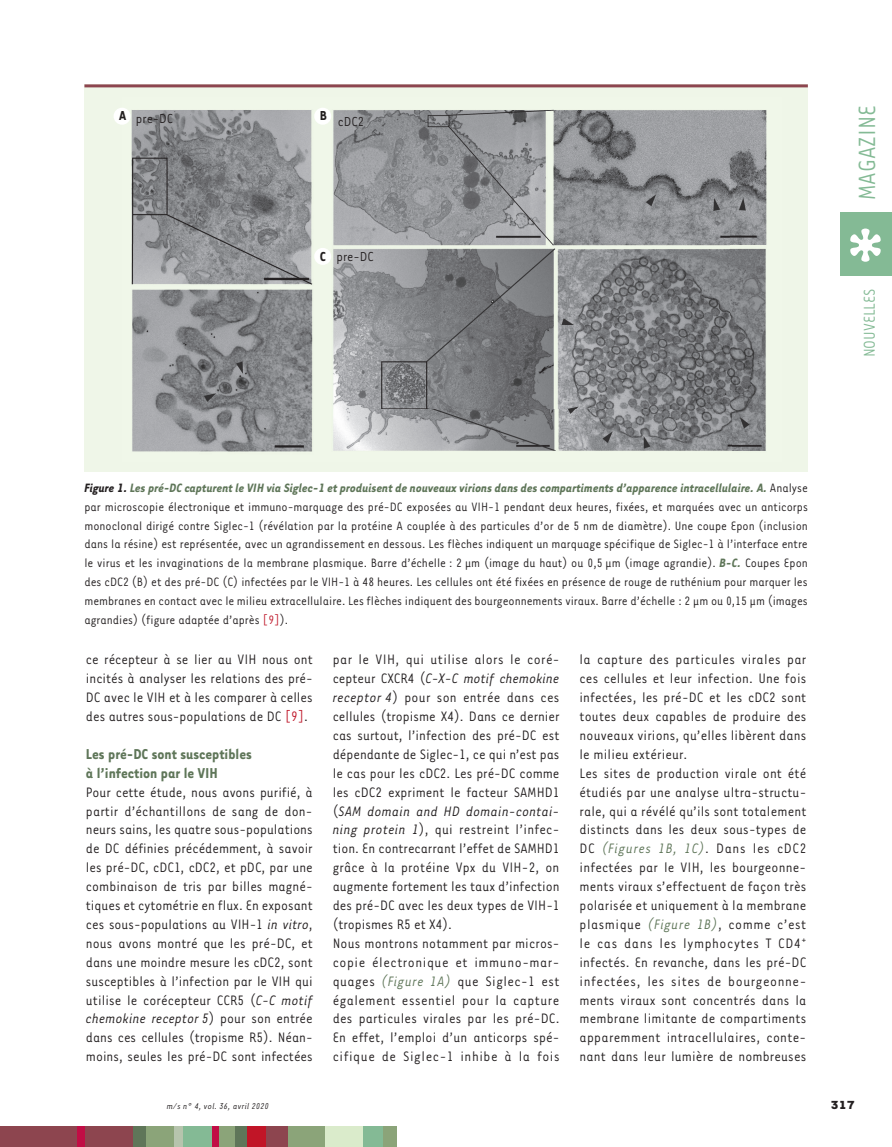
<style>
.page{position:relative;width:892px;height:1147px;background:#fff}
.page>*{position:absolute;margin:0;border:0;box-sizing:border-box;transform-origin:0 0}
.t1{font:27px "Tarzana Narrow";color:#84ba95}
.t2{font:18px "Tarzana Narrow";color:#84ba95}
.t3{font:700 16.5px/18.9px "Tarzana Narrow";color:#5f7659}
.t4{font:15.75px/18.9px "Tarzana Narrow";letter-spacing:.01em;color:#231f20}
.t5{font:15px "Tarzana Narrow";color:#231f20}
.t6{font:700 15px "Tarzana Narrow";color:#231f20}
.t7{font:13.95px/18.9px "Tarzana Narrow";color:#231f20;text-align:justify}
.t8{font:700 13.5px "Tarzana Wide";color:#231f20}
.t9{font:italic 9.75px "Tarzana Narrow";letter-spacing:.025em;color:#231f20}
.s1{font-weight:700;font-style:italic}
.s2{font-weight:700;font-style:italic;color:#5f7659}
.s3{color:#bf182a}
.s4{font-style:italic}
.s5{font-style:italic;color:#5f7659}
</style>
<div class="page">
<div style="left:0;top:1126px;width:133px;height:21px;background:#8d454f"></div>
<div style="left:234px;top:1126px;width:13px;height:21px;background:#5f7659"></div>
<div style="left:77px;top:1126px;width:8px;height:21px;background:#c10d45"></div>
<div style="left:133px;top:1126px;width:21px;height:21px;background:#5f7659"></div>
<div style="left:146px;top:1126px;width:30px;height:21px;background:#8ba479"></div>
<div style="left:174px;top:1126px;width:9px;height:21px;background:#b6c4ad"></div>
<div style="left:183px;top:1126px;width:29px;height:21px;background:#84ba95"></div>
<div style="left:216px;top:1126px;width:19px;height:21px;background:#8ba479"></div>
<div style="left:212px;top:1126px;width:6px;height:21px;background:#c10d45"></div>
<div style="left:247px;top:1126px;width:27px;height:21px;background:#c11527"></div>
<div style="left:286px;top:1126px;width:39px;height:21px;background:#8ba479"></div>
<div style="left:266px;top:1126px;width:21px;height:21px;background:#8d454f"></div>
<div style="left:325px;top:1126px;width:39px;height:21px;background:#daebcb"></div>
<div style="left:363px;top:1126px;width:21px;height:21px;background:#84ba95"></div>
<div style="left:383px;top:1126px;width:13px;height:21px;background:#8ba479"></div>
<div style="left:839px;top:212px;width:52px;height:64px;background:#84ba95"></div>
<svg style="left:850px;top:228px;width:30px;height:34px"></svg>
<div style="left:84px;top:84px;width:723px;height:388px;background:#eff6e8"></div>
<img style="left:124px;top:108px;width:643px;height:344px">
<div style="left:113px;top:108px;width:17px;height:17px;background:#fff;border-radius:50%"></div>
<div style="left:314px;top:108px;width:17px;height:17px;background:#fff;border-radius:50%"></div>
<div style="left:314px;top:248px;width:17px;height:17px;background:#fff;border-radius:50%"></div>
<hr style="left:84px;top:84px;width:723px;height:3px;background:#8d454f">
<p class="t6" style="left:119px;top:106px;width:9px">A</p>
<p class="t6" style="left:319px;top:106px;width:9px">B</p>
<p class="t5" style="left:136px;top:109px;width:39px">pre-DC</p>
<p class="t5" style="left:338px;top:113px;width:28px">cDC2</p>
<p class="t6" style="left:319px;top:247px;width:7px">C</p>
<p class="t5" style="left:336px;top:248px;width:39px">pre-DC</p>
<h1 class="t1" style="left:850px;top:200px;width:96px;rotate:-90deg">MAGAZINE</h1>
<p class="t2" style="left:858px;top:357px;width:70px;rotate:-90deg">NOUVELLES</p>
<p class="t7" style="left:84px;top:477px;width:724px"><span class="s1">Figure 1.</span> <span class="s2">Les pré-DC capturent le VIH via Siglec-1 et produisent de nouveaux virions dans des compartiments d’apparence intracellulaire. A.</span> Analyse par microscopie électronique et immuno-marquage des pré-DC exposées au VIH-1 pendant deux heures, fixées, et marquées avec un anticorps monoclonal dirigé contre Siglec-1 (révélation par la protéine A couplée à des particules d’or de 5 nm de diamètre). Une coupe Epon (inclusion dans la résine) est représentée, avec un agrandissement en dessous. Les flèches indiquent un marquage spécifique de Siglec-1 à l’interface entre le virus et les invaginations de la membrane plasmique. Barre d’échelle : 2 µm (image du haut) ou 0,5 µm (image agrandie). <span class="s2">B-C.</span> Coupes Epon des cDC2 (B) et des pré-DC (C) infectées par le VIH-1 à 48 heures. Les cellules ont été fixées en présence de rouge de ruthénium pour marquer les membranes en contact avec le milieu extracellulaire. Les flèches indiquent des bourgeonnements viraux. Barre d’échelle : 2 µm ou 0,15 µm (images agrandies) (figure adaptée d’après <span class="s3">[9]</span>).</p>
<p class="t4" style="left:86px;top:649px;width:228px;text-align:justify">ce récepteur à se lier au VIH nous ont incités à analyser les relations des pré-DC avec le VIH et à les comparer à celles des autres sous-populations de DC <span class="s3">[9]</span>.</p>
<p class="t3" style="left:86px;top:743px;width:167px">Les pré-DC sont susceptibles à l’infection par le VIH</p>
<p class="t4" style="left:86px;top:782px;width:228px;text-align:justify">Pour cette étude, nous avons purifié, à partir d’échantillons de sang de don&shy;neurs sains, les quatre sous-populations de DC définies précédemment, à savoir les pré-DC, cDC1, cDC2, et pDC, par une combinaison de tris par billes magné&shy;tiques et cytométrie en flux. En exposant ces sous-populations au VIH-1 <span class="s4">in vitro</span>, nous avons montré que les pré-DC, et dans une moindre mesure les cDC2, sont susceptibles à l’infection par le VIH qui utilise le corécepteur CCR5 (<span class="s4">C-C motif chemokine receptor 5</span>) pour son entrée dans ces cellules (tropisme R5). Néan&shy;moins, seules les pré-DC sont infectées</p>
<p class="t9" style="left:167px;top:1099px;width:104px">m/s n° 4, vol. 36, avril 2020</p>
<p class="t4" style="left:332px;top:649px;width:228px">par le VIH, qui utilise alors le coré&shy;cepteur CXCR4 (<span class="s4">C-X-C motif chemokine receptor 4</span>) pour son entrée dans ces cellules (tropisme X4). Dans ce dernier cas surtout, l’infection des pré-DC est dépendante de Siglec-1, ce qui n’est pas le cas pour les cDC2. Les pré-DC comme les cDC2 expriment le facteur SAMHD1 (<span class="s4">SAM domain and HD domain-contai&shy;ning protein 1</span>), qui restreint l’infec&shy;tion. En contrecarrant l’effet de SAMHD1 grâce à la protéine Vpx du VIH-2, on augmente fortement les taux d’infection des pré-DC avec les deux types de VIH-1 (tropismes R5 et X4).<br>Nous montrons notamment par micros&shy;copie électronique et immuno-mar&shy;quages <span class="s5">(Figure 1A)</span> que Siglec-1 est également essentiel pour la capture des particules virales par les pré-DC.<br>En effet, l’emploi d’un anticorps spé&shy;cifique de Siglec-1 inhibe à la fois</p>
<p class="t4" style="left:579px;top:649px;width:228px">la capture des particules virales par ces cellules et leur infection. Une fois infectées, les pré-DC et les cDC2 sont toutes deux capables de produire des nouveaux virions, qu’elles libèrent dans le milieu extérieur.<br>Les sites de production virale ont été étudiés par une analyse ultra-structu&shy;rale, qui a révélé qu’ils sont totalement distincts dans les deux sous-types de DC <span class="s5">(Figures 1B, 1C)</span>. Dans les cDC2 infectées par le VIH, les bourgeonne&shy;ments viraux s’effectuent de façon très polarisée et uniquement à la membrane plasmique <span class="s5">(Figure 1B)</span>, comme c’est le cas dans les lymphocytes T CD4<sup>+ </sup>infectés. En revanche, dans les pré-DC infectées, les sites de bourgeonne&shy;ments viraux sont concentrés dans la membrane limitante de compartiments apparemment intracellulaires, conte&shy;nant dans leur lumière de nombreuses</p>
<p class="t8" style="left:830px;top:1096px;width:26px">317</p>
</div>
